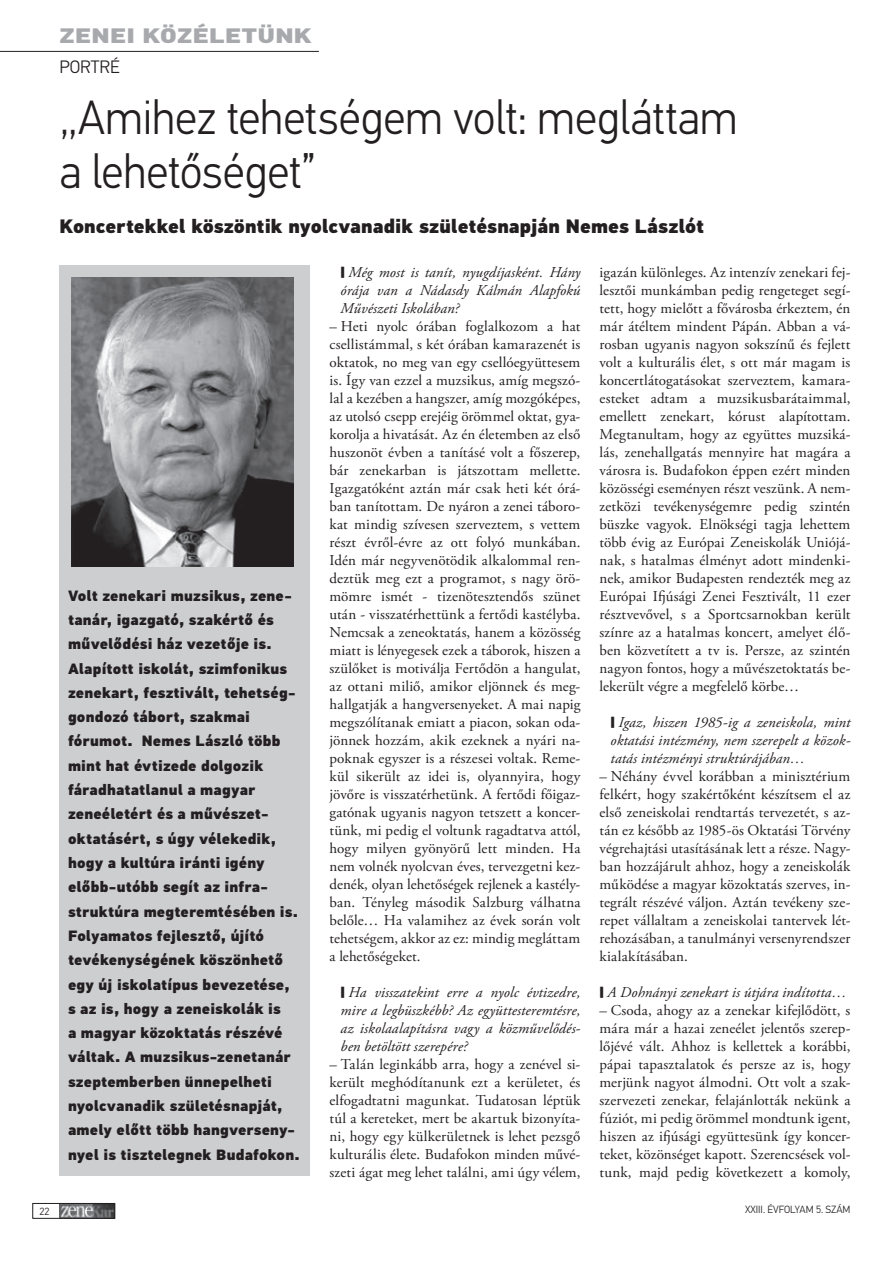
<style>
.page{position:relative;width:893px;height:1263px;background:#fff}
.page>*{position:absolute;margin:0;border:0;box-sizing:border-box;transform-origin:0 0}
.t1{font:300 48px/54px "Din Text Pro";color:#231f20;scale:.95 1}
.t2{font:900 21px "Din Text Pro";letter-spacing:.015em;color:#a8a9ad;scale:1.2 1}
.t3{font:900 19.5px "Din Text Pro";color:#231f20}
.t4{font:300 18px "Din Text Pro";color:#231f20}
.t5{font:15px/18px "Adobe Garamond Pro";letter-spacing:.01em;color:#231f20;text-align:justify}
.t6{font:900 15px/24.3px "Din Text Pro";letter-spacing:.01em;color:#231f20}
.t7{font:italic 15px/18px "Adobe Garamond Pro";letter-spacing:.01em;color:#231f20;text-align:justify}
.t8{font:300 10.5px "Din Text Pro";color:#231f20}
</style>
<div class="page">
<hr style="left:0;top:51px;width:319px;height:1px;background:#231f20">
<img style="left:60px;top:1205px;width:53px;height:11px">
<div style="left:33px;top:1203px;width:82px;height:15px;border:1px solid #231f20"></div>
<div style="left:60px;top:266px;width:250px;height:910px;background:#cdced0"></div>
<img style="left:72px;top:278px;width:221px;height:289px">
<h2 class="t2" style="left:60px;top:22px;width:212px">ZENEI KÖZÉLETÜNK</h2>
<p class="t4" style="left:60px;top:57px;width:62px">PORTRÉ</p>
<h1 class="t1" style="left:60px;top:91px;width:716px">„Amihez tehetségem volt: megláttam a lehetőséget”</h1>
<h3 class="t3" style="left:60px;top:214px;width:646px">Koncertekkel köszöntik nyolcvanadik születésnapján Nemes Lászlót</h3>
<p class="t6" style="left:68px;top:584px;width:233px">Volt zenekari muzsikus, zene&shy;tanár, igazgató, szakértő és művelődési ház vezetője is.<br>Alapított iskolát, szimfonikus zenekart, fesztivált, tehetség&shy;gondozó tábort, szakmai fórumot. Nemes László több mint hat évtizede dolgozik fáradhatatlanul a magyar zeneéletért és a művészet&shy;oktatásért, s úgy vélekedik, hogy a kultúra iránti igény előbb-utóbb segít az infra&shy;struktúra megteremtésében is.<br>Folyamatos fejlesztő, újító tevékenységének köszönhető egy új iskolatípus bevezetése, s az is, hogy a zeneiskolák is<br>a magyar közoktatás részévé váltak. A muzsikus-zenetanár szeptemberben ünnepelheti nyolcvanadik születésnapját, amely előtt több hangversen - nyel is tisztelegnek Budafokon.</p>
<p class="t7" style="left:341px;top:264px;width:241px;text-indent:8px">Még most is tanít, nyugdíjasként. Hány órája van a Nádasdy Kálmán Alapfokú Művészeti Iskolában?</p>
<p class="t5" style="left:330px;top:318px;width:252px">– Heti nyolc órában foglalkozom a hat csellistámmal, s két órában kamarazenét is oktatok, no meg van egy csellóegyüttesem is. Így van ezzel a muzsikus, amíg megszó&shy;lal a kezében a hangszer, amíg mozgóképes, az utolsó csepp erejéig örömmel oktat, gya&shy;korolja a hivatását. Az én életemben az első huszonöt évben a tanításé volt a főszerep, bár zenekarban is játszottam mellette.<br>Igazgatóként aztán már csak heti két órá&shy;ban tanítottam. De nyáron a zenei táboro&shy;kat mindig szívesen szerveztem, s vettem részt évről-évre az ott folyó munkában.<br>Idén már negyvenötödik alkalommal ren&shy;deztük meg ezt a programot, s nagy örö&shy;mömre ismét - tizenötesztendős szünet után - visszatérhettünk a fertődi kastélyba.<br>Nemcsak a zeneoktatás, hanem a közösség miatt is lényegesek ezek a táborok, hiszen a szülőket is motiválja Fertődön a hangulat, az ottani miliő, amikor eljönnek és meg&shy;hallgatják a hangversenyeket. A mai napig megszólítanak emiatt a piacon, sokan oda&shy;jönnek hozzám, akik ezeknek a nyári na&shy;poknak egyszer is a részesei voltak. Reme&shy;kül sikerült az idei is, olyannyira, hogy jövőre is visszatérhetünk. A fertődi főigaz&shy;gatónak ugyanis nagyon tetszett a koncer&shy;tünk, mi pedig el voltunk ragadtatva attól, hogy milyen gyönyörű lett minden. Ha nem volnék nyolcvan éves, tervezgetni kez&shy;denék, olyan lehetőségek rejlenek a kastély&shy;ban. Tényleg második Salzburg válhatna belőle… Ha valamihez az évek során volt tehetségem, akkor az ez: mindig megláttam a lehetőségeket.</p>
<p class="t7" style="left:341px;top:984px;width:241px;text-indent:8px">Ha visszatekint erre a nyolc évtizedre, mire a legbüszkébb? Az együttesteremtésre, az iskolaalapításra vagy a közművelődés&shy;ben betöltött szerepére?</p>
<p class="t5" style="left:330px;top:1056px;width:252px">– Talán leginkább arra, hogy a zenével si&shy;került meghódítanunk ezt a kerületet, és elfogadtatni magunkat. Tudatosan léptük túl a kereteket, mert be akartuk bizonyíta&shy;ni, hogy egy külkerületnek is lehet pezsgő kulturális élete. Budafokon minden művé&shy;szeti ágat meg lehet találni, ami úgy vélem,</p>
<p class="t5" style="left:600px;top:264px;width:252px">igazán különleges. Az intenzív zenekari fej&shy;lesztői munkámban pedig rengeteget segí&shy;tett, hogy mielőtt a fővárosba érkeztem, én már átéltem mindent Pápán. Abban a vá&shy;rosban ugyanis nagyon sokszínű és fejlett volt a kulturális élet, s ott már magam is koncertlátogatásokat szerveztem, kamara&shy;esteket adtam a muzsikusbarátaimmal, emellett zenekart, kórust alapítottam.<br>Megtanultam, hogy az együttes muzsiká&shy;lás, zenehallgatás mennyire hat magára a városra is. Budafokon éppen ezért minden közösségi eseményen részt veszünk. A nem&shy;zetközi tevékenységemre pedig szintén büszke vagyok. Elnökségi tagja lehettem több évig az Európai Zeneiskolák Uniójá&shy;nak, s hatalmas élményt adott mindenki&shy;nek, amikor Budapesten rendezték meg az Európai Ifjúsági Zenei Fesztivált, 11 ezer résztvevővel, s a Sportcsarnokban került színre az a hatalmas koncert, amelyet élő&shy;ben közvetített a tv is. Persze, az szintén nagyon fontos, hogy a művészetoktatás be&shy;lekerült végre a megfelelő körbe…</p>
<p class="t7" style="left:611px;top:714px;width:241px;text-indent:8px">Igaz, hiszen 1985-ig a zeneiskola, mint oktatási intézmény, nem szerepelt a közok&shy;tatás intézményi struktúrájában…</p>
<p class="t5" style="left:600px;top:768px;width:252px">– Néhány évvel korábban a minisztérium felkért, hogy szakértőként készítsem el az első zeneiskolai rendtartás tervezetét, s az&shy;tán ez később az 1985-ös Oktatási Törvény végrehajtási utasításának lett a része. Nagy&shy;ban hozzájárult ahhoz, hogy a zeneiskolák működése a magyar közoktatás szerves, in&shy;tegrált részévé váljon. Aztán tevékeny sze&shy;repet vállaltam a zeneiskolai tantervek lét&shy;rehozásában, a tanulmányi versenyrendszer kialakításában.</p>
<p class="t7" style="left:608px;top:984px;width:241px">A Dohnányi zenekart is útjára indította…</p>
<p class="t5" style="left:600px;top:1002px;width:252px">– Csoda, ahogy az a zenekar kifejlődött, s mára már a hazai zeneélet jelentős szerep&shy;lőjévé vált. Ahhoz is kellettek a korábbi, pápai tapasztalatok és persze az is, hogy merjünk nagyot álmodni. Ott volt a szak&shy;szervezeti zenekar, felajánlották nekünk a fúziót, mi pedig örömmel mondtunk igent, hiszen az ifjúsági együttesünk így koncer&shy;teket, közönséget kapott. Szerencsések vol&shy;tunk, majd pedig következett a komoly,</p>
<p class="t8" style="left:40px;top:1205px;width:12px">22</p>
<p class="t8" style="left:745px;top:1203px;width:107px">XXIII. ÉVFOLYAM 5. SZÁM</p>
</div>
